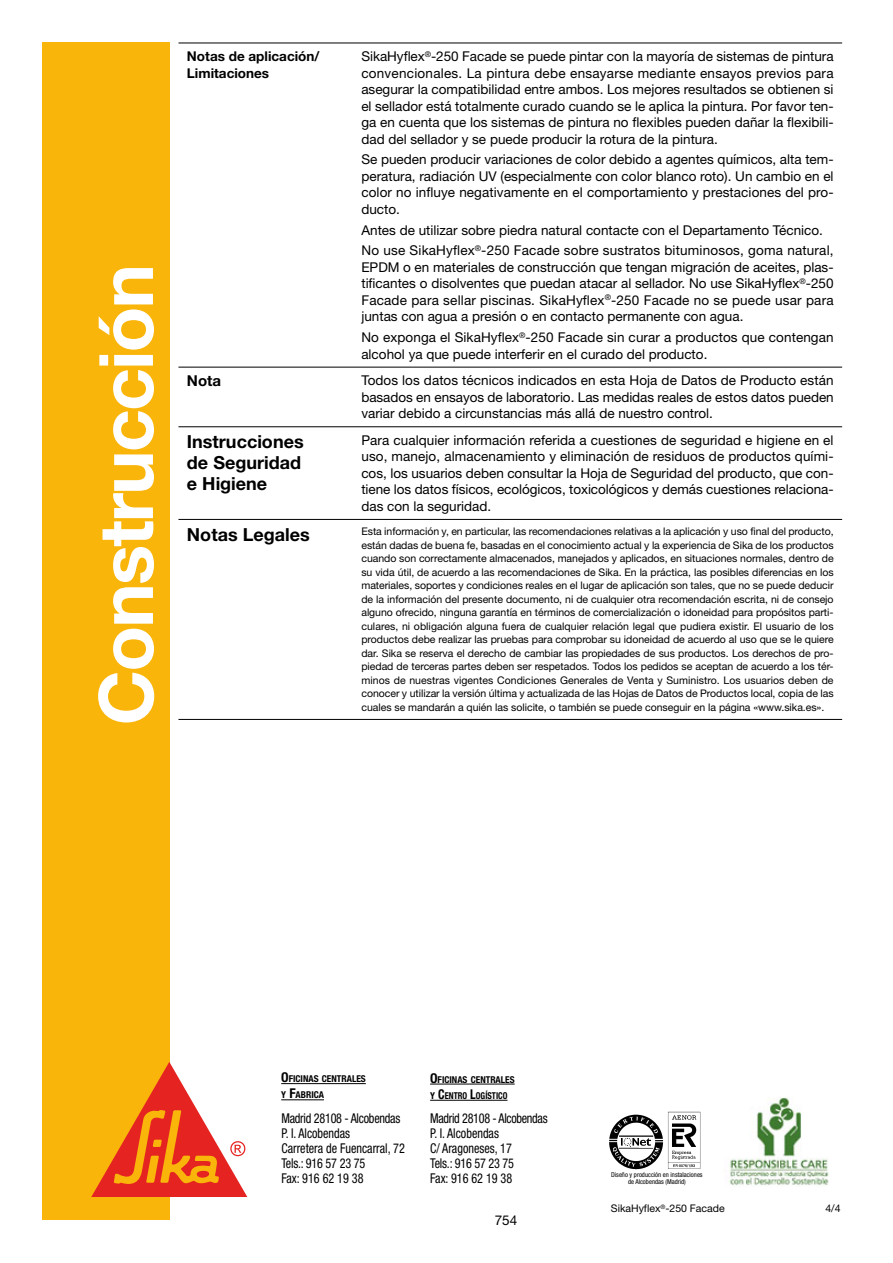
<style>
.page{position:relative;width:893px;height:1263px;background:#fff}
.page>*{position:absolute;margin:0;border:0;box-sizing:border-box;transform-origin:0 0}
.t1{font:700 75px "Helvetica Neue LT Std";letter-spacing:-.025em;color:#fff}
.t2{font:700 18px/21px "Helvetica Neue LT Std";color:#000}
.t3{font:700 15px "Helvetica Neue LT Std";color:#000}
.t4{font:13.5px/16.5px "Helvetica Neue LT Std";color:#000;text-align:justify}
.t5{font:condensed 13.5px/15px "Helvetica Neue LT Std";color:#000;scale:.9 1}
.t6{font:700 13.5px/16.5px "Helvetica Neue LT Std";color:#000}
.t7{font:10.5px/13.5px "Helvetica Neue LT Std";letter-spacing:-.005em;color:#000;text-align:justify}
.t8{font:700 condensed 9.45px/16.2px "Helvetica Neue LT Std";color:#000}
.t9{font:condensed 6.75px/7.5px "Helvetica Neue LT Std";color:#000;text-align:center}
.s1{font-size:13.5px}
</style>
<div class="page">
<img style="left:609px;top:1114px;width:54px;height:55px">
<img style="left:668px;top:1111px;width:33px;height:58px">
<hr style="left:430px;top:1084px;width:84px;height:1px;background:#000">
<hr style="left:430px;top:1100px;width:77px;height:1px;background:#000">
<hr style="left:281px;top:1083px;width:85px;height:1px;background:#000">
<hr style="left:281px;top:1099px;width:43px;height:1px;background:#000">
<div style="left:42px;top:43px;width:128px;height:1177px;background:#fab50b"></div>
<svg style="left:91px;top:1062px;width:156px;height:135px"></svg>
<img style="left:729px;top:1098px;width:100px;height:88px">
<hr style="left:178px;top:426px;width:664px;height:1px;background:#000">
<hr style="left:178px;top:43px;width:664px;height:1px;background:#000">
<hr style="left:178px;top:367px;width:664px;height:1px;background:#000">
<hr style="left:178px;top:519px;width:664px;height:1px;background:#000">
<hr style="left:178px;top:719px;width:664px;height:1px;background:#000">
<h1 class="t1" style="left:99px;top:725px;width:463px;rotate:-90deg">Construcción</h1>
<p class="t6" style="left:187px;top:49px;width:134px">Notas de aplicación/<br>Limitaciones</p>
<p class="t4" style="left:361px;top:49px;width:474px">SikaHyflex<sup>®</sup>-250 Facade se puede pintar con la mayoría de sistemas de pintura convencionales. La pintura debe ensayarse mediante ensayos previos para asegurar la compatibilidad entre ambos. Los mejores resultados se obtienen si el sellador está totalmente curado cuando se le aplica la pintura. Por favor ten&shy;ga en cuenta que los sistemas de pintura no flexibles pueden dañar la flexibili&shy;dad del sellador y se puede producir la rotura de la pintura.</p>
<p class="t4" style="left:361px;top:152px;width:473px">Se pueden producir variaciones de color debido a agentes químicos, alta tem&shy;peratura, radiación UV (especialmente con color blanco roto). Un cambio en el color no influye negativamente en el comportamiento y prestaciones del pro&shy;ducto.</p>
<p class="t4" style="left:361px;top:221px;width:473px;line-height:20.7px">Antes de utilizar sobre piedra natural contacte con el Departamento Técnico.<br>No use SikaHyflex<sup>®</sup>-250 Facade sobre sustratos bituminosos, goma natural,</p>
<p class="t4" style="left:361px;top:260px;width:473px">EPDM o en materiales de construcción que tengan migración de aceites, plas&shy;tificantes o disolventes que puedan atacar al sellador. No use SikaHyflex<sup>®</sup>-250<br>Facade para sellar piscinas. SikaHyflex<sup>®</sup>-250 Facade no se puede usar para juntas con agua a presión o en contacto permanente con agua.</p>
<p class="t4" style="left:361px;top:330px;width:473px">No exponga el SikaHyflex<sup>®</sup>-250 Facade sin curar a productos que contengan alcohol ya que puede interferir en el curado del producto.</p>
<p class="t3" style="left:187px;top:376px;width:36px">Nota</p>
<p class="t4" style="left:361px;top:373px;width:474px">Todos los datos técnicos indicados en esta Hoja de Datos de Producto están basados en ensayos de laboratorio. Las medidas reales de estos datos pueden variar debido a circunstancias más allá de nuestro control.</p>
<h2 class="t2" style="left:187px;top:433px;width:118px">Instrucciones de Seguridad e Higiene</h2>
<p class="t4" style="left:361px;top:433px;width:474px">Para cualquier información referida a cuestiones de seguridad e higiene en el uso, manejo, almacenamiento y eliminación de residuos de productos quími&shy;cos, los usuarios deben consultar la Hoja de Seguridad del producto, que con&shy;tiene los datos físicos, ecológicos, toxicológicos y demás cuestiones relaciona&shy;das con la seguridad.</p>
<h2 class="t2" style="left:187px;top:525px;width:124px">Notas Legales</h2>
<p class="t7" style="left:361px;top:526px;width:474px">Esta información y, en particular, las recomendaciones relativas a la aplicación y uso final del producto, están dadas de buena fe, basadas en el conocimiento actual y la experiencia de Sika de los productos cuando son correctamente almacenados, manejados y aplicados, en situaciones normales, dentro de su vida útil, de acuerdo a las recomendaciones de Sika. En la práctica, las posibles diferencias en los materiales, soportes y condiciones reales en el lugar de aplicación son tales, que no se puede deducir de la información del presente documento, ni de cualquier otra recomendación escrita, ni de consejo alguno ofrecido, ninguna garantía en términos de comercialización o idoneidad para propósitos parti&shy;culares, ni obligación alguna fuera de cualquier relación legal que pudiera existir. El usuario de los productos debe realizar las pruebas para comprobar su idoneidad de acuerdo al uso que se le quiere dar. Sika se reserva el derecho de cambiar las propiedades de sus productos. Los derechos de pro&shy;piedad de terceras partes deben ser respetados. Todos los pedidos se aceptan de acuerdo a los tér&shy;minos de nuestras vigentes Condiciones Generales de Venta y Suministro. Los usuarios deben de conocer y utilizar la versión última y actualizada de las Hojas de Datos de Productos local, copia de las cuales se mandarán a quién las solicite, o también se puede conseguir en la página «www.sika.es».</p>
<p class="t8" style="left:281px;top:1072px;width:86px"><span class="s1">O</span>FICINAS CENTRALES<br>Y <span class="s1">F</span>ABRICA</p>
<p class="t8" style="left:430px;top:1072px;width:86px"><span class="s1">O</span>FICINAS CENTRALES<br>Y <span class="s1">C</span>ENTRO <span class="s1">L</span>OGÍSTICO</p>
<p class="t5" style="left:281px;top:1112px;width:139px">Madrid 28108 - Alcobendas<br>P. I. Alcobendas<br>Carretera de Fuencarral, 72<br>Tels.: 916 57 23 75<br>Fax: 916 62 19 38</p>
<p class="t5" style="left:430px;top:1112px;width:132px">Madrid 28108 - Alcobendas<br>P. I. Alcobendas<br>C/ Aragoneses, 17<br>Tels.: 916 57 23 75<br>Fax: 916 62 19 38</p>
<p class="t4" style="left:495px;top:1213px;width:24px">754</p>
<p class="t9" style="left:611px;top:1171px;width:93px">Diseño y producción en instalaciones de Alcobendas (Madrid)</p>
<p class="t7" style="left:611px;top:1203px;width:115px">SikaHyflex<sup>®</sup>-250 Facade</p>
<p class="t7" style="left:825px;top:1203px;width:17px">4/4</p>
</div>
